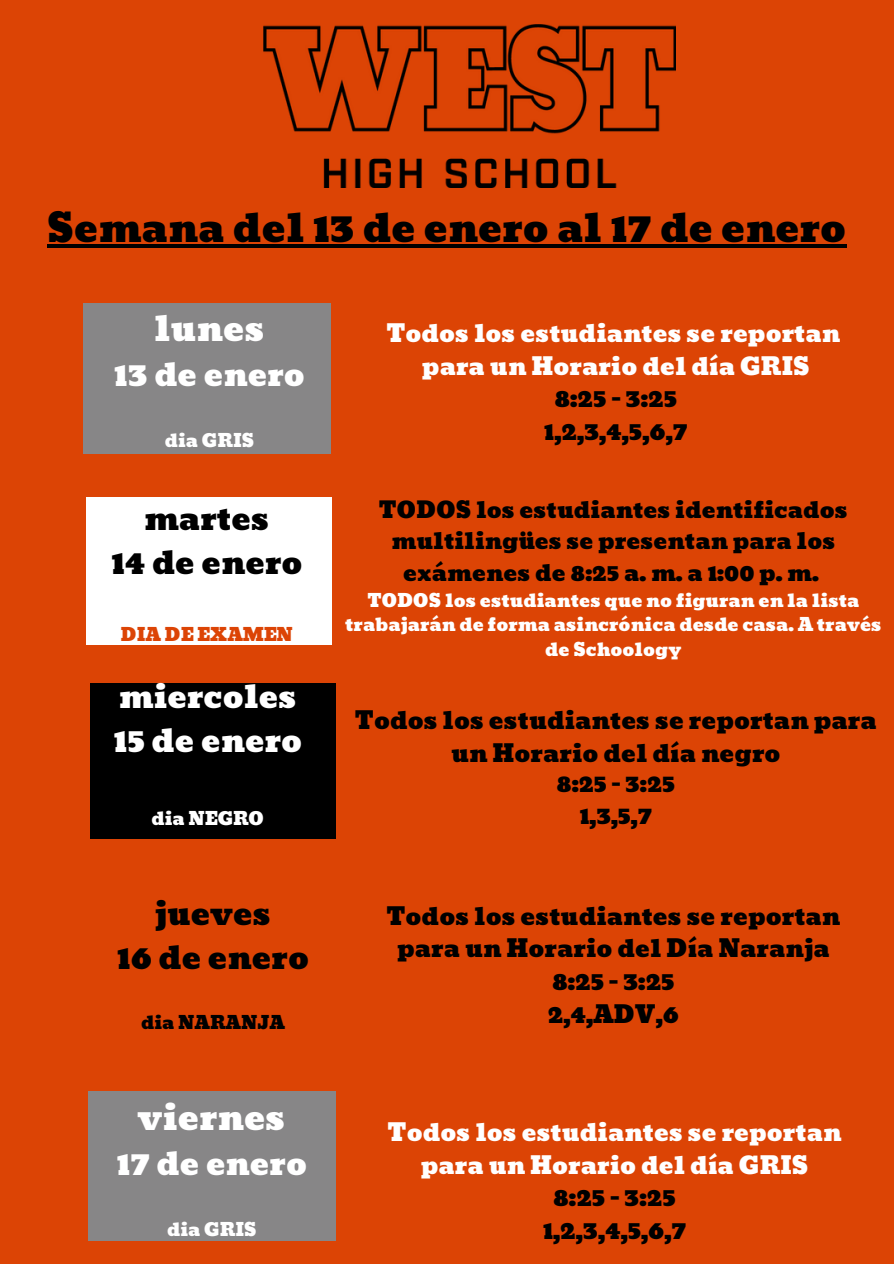
<style>
.page{position:relative;width:894px;height:1264px;background:#fff}
.page>*{position:absolute;margin:0;border:0;box-sizing:border-box;transform-origin:0 0}
.t1{font:39px "Bevan";color:#000}
.t2{font:34.5px "Bevan";color:#fff}
.t3{font:31.5px/43.8px "Bevan";color:#fff}
.t4{font:31.5px/43.8px "Bevan";color:#000;text-align:center}
.t5{font:24px/32.7px "Bevan";color:#fff;text-align:center}
.t6{font:24px/32.7px "Bevan";color:#000;text-align:center}
.t7{font:23.25px/31.5px "Bevan";color:#000;text-align:center}
.t8{font:22.5px/31.5px "Bevan";color:#000;text-align:center}
.t9{font:18px/24.8px "Bevan";color:#fff;text-align:center}
.t10{font:18px "Bevan";color:#dc4405}
.t11{font:18px "Bevan";color:#000}
.s1{color:#000}
</style>
<div class="page">
<div style="left:0;top:0;width:893px;height:1263px;background:#dc4405"></div>
<img style="left:263px;top:24px;width:412px;height:163px">
<div style="left:86px;top:497px;width:245px;height:147px;background:#fff"></div>
<div style="left:83px;top:304px;width:247px;height:149px;background:#878687"></div>
<div style="left:90px;top:683px;width:245px;height:155px;background:#000"></div>
<hr style="left:47px;top:244px;width:799px;height:3px;background:#000">
<div style="left:88px;top:1091px;width:247px;height:149px;background:#878687"></div>
<p class="t1" style="left:47px;top:197px;width:800px">Semana del 13 de enero al 17 de enero</p>
<h1 class="t2" style="left:154px;top:301px;width:112px">lunes</h1>
<h1 class="t3" style="left:114px;top:353px;width:192px">13 de enero</h1>
<p class="t9" style="left:165px;top:428px;width:91px">dia GRIS</p>
<h2 class="t4" style="left:111px;top:497px;width:193px">martes<br>14 de enero</h2>
<p class="t10" style="left:121px;top:620px;width:174px">DIA DE EXAMEN</p>
<p class="t3" style="left:113px;top:675px;width:190px">miercoles<br>15 de enero</p>
<h3 class="t9" style="left:151px;top:806px;width:114px">dia NEGRO</h3>
<h3 class="t4" style="left:117px;top:891px;width:194px">jueves<br>16 de enero</h3>
<p class="t11" style="left:141px;top:1008px;width:145px">dia NARANJA</p>
<h2 class="t2" style="left:138px;top:1090px;width:149px">viernes</h2>
<h2 class="t3" style="left:116px;top:1142px;width:192px">17 de enero</h2>
<h4 class="t9" style="left:167px;top:1217px;width:91px">dia GRIS</h4>
<h2 class="t5" style="left:386px;top:317px;width:455px">Todos los estudiantes se reportan para un Horario del día GRIS<br><span class="s1">8:25 - 3:25<br>1,2,3,4,5,6,7</span></h2>
<p class="t8" style="left:379px;top:494px;width:470px">TODOS los estudiantes identificados multilingües se presentan para los exámenes de 8:25 a. m. a 1:00 p. m.</p>
<p class="t9" style="left:345px;top:588px;width:538px">TODOS los estudiantes que no figuran en la lista trabajarán de forma asincrónica desde casa. A través de Schoology</p>
<p class="t6" style="left:355px;top:704px;width:523px">Todos los estudiantes se reportan para un Horario del día negro</p>
<p class="t7" style="left:556px;top:768px;width:120px">8:25 - 3:25<br>1,3,5,7</p>
<p class="t6" style="left:386px;top:900px;width:455px">Todos los estudiantes se reportan para un Horario del Día Naranja<br>8:25 - 3:25<br>2,4,ADV,6</p>
<h2 class="t5" style="left:387px;top:1116px;width:455px">Todos los estudiantes se reportan para un Horario del día GRIS<br><span class="s1">8:25 - 3:25<br>1,2,3,4,5,6,7</span></h2>
</div>
